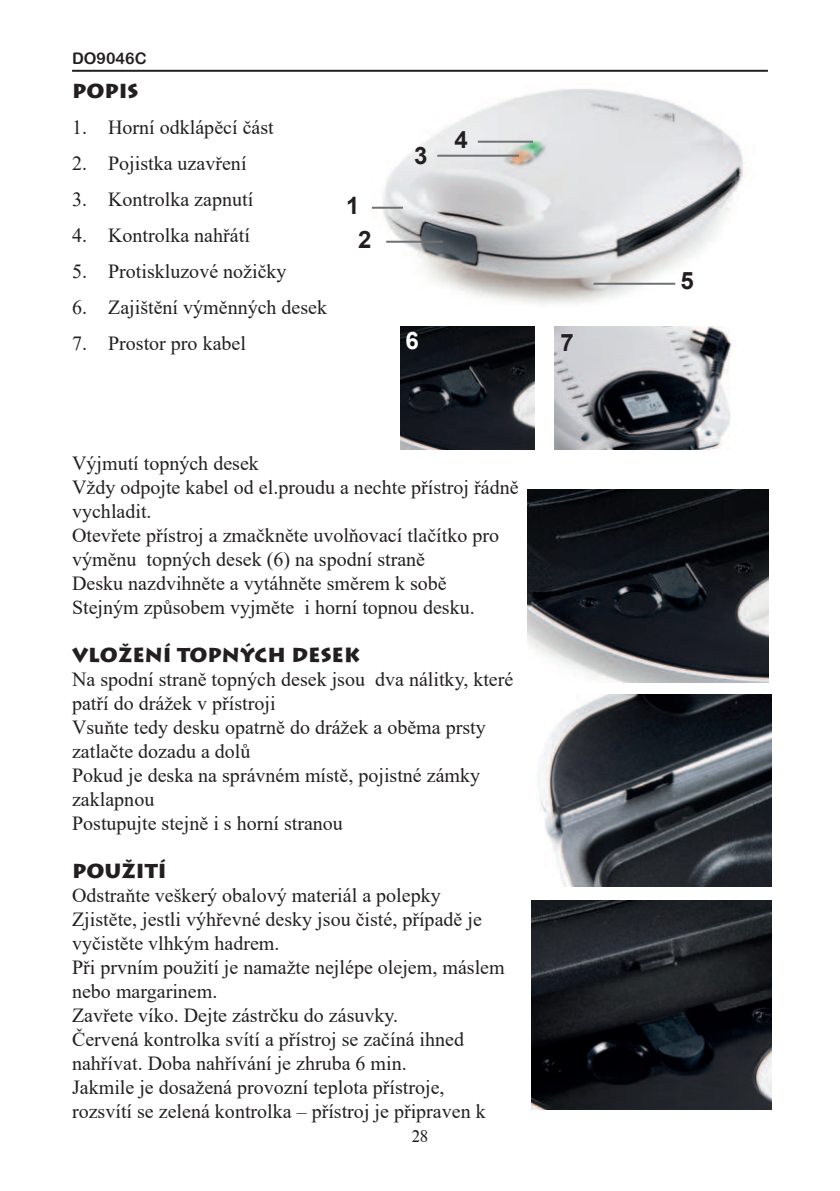
<style>
.page{position:relative;width:840px;height:1191px;background:#fff}
.page>*{position:absolute;margin:0;border:0;box-sizing:border-box;transform-origin:0 0}
.t1{font:700 24px/34px "Arial";color:#231f20;text-align:center}
.t2{font:700 24px "Arial";color:#fff}
.t3{font:20px/24px "Times New Roman";color:#231f20}
.t4{font:900 20px "Lithos Pro";color:#231f20}
.t5{font:16px "Arial Rounded MT Bold";color:#231f20}
.t6{font:16px "Times";color:#231f20}
</style>
<div class="page">
<hr style="left:72px;top:70px;width:695px;height:2px;background:#231f20">
<img style="left:538px;top:694px;width:233px;height:192px">
<img style="left:527px;top:490px;width:240px;height:192px">
<img style="left:531px;top:900px;width:240px;height:209px">
<img style="left:400px;top:326px;width:134px;height:123px">
<img style="left:554px;top:326px;width:181px;height:123px">
<img style="left:372px;top:89px;width:375px;height:215px">
<hr style="left:372px;top:207px;width:30px;height:2px;background:#6f7073">
<hr style="left:386px;top:241px;width:56px;height:2px;background:#6f7073">
<hr style="left:437px;top:155px;width:81px;height:2px;background:#6f7073">
<hr style="left:477px;top:141px;width:55px;height:2px;background:#6f7073">
<hr style="left:593px;top:283px;width:81px;height:2px;background:#6f7073">
<p class="t5" style="left:72px;top:49px;width:76px">DO9046C</p>
<p class="t4" style="left:72px;top:78px;width:68px">POPIS</p>
<p class="t3" style="left:72px;top:117px;width:203px">1. Horní odklápěcí část</p>
<p class="t3" style="left:72px;top:153px;width:176px">2. Pojistka uzavření</p>
<p class="t3" style="left:72px;top:189px;width:182px">3. Kontrolka zapnutí</p>
<p class="t3" style="left:72px;top:225px;width:179px">4. Kontrolka nahřátí</p>
<p class="t3" style="left:72px;top:261px;width:216px">5. Protiskluzové nožičky</p>
<p class="t3" style="left:72px;top:297px;width:256px">6. Zajištění výměnných desek</p>
<p class="t3" style="left:72px;top:333px;width:175px">7. Prostor pro kabel</p>
<p class="t1" style="left:346px;top:189px;width:27px">1<br>2</p>
<p class="t1" style="left:414px;top:139px;width:15px">3</p>
<p class="t1" style="left:454px;top:123px;width:15px">4</p>
<p class="t2" style="left:405px;top:326px;width:15px">6</p>
<p class="t1" style="left:560px;top:325px;width:15px">7</p>
<p class="t3" style="left:72px;top:451px;width:447px">Výjmutí topných desek<br>Vždy odpojte kabel od el.proudu a nechte přístroj řádně vychladit.<br>Otevřete přístroj a zmačkněte uvolňovací tlačítko pro výměnu topných desek (6) na spodní straně<br>Desku nazdvihněte a vytáhněte směrem k sobě Stejným způsobem vyjměte i horní topnou desku.</p>
<p class="t4" style="left:72px;top:643px;width:289px">VLOŽENÍ TOPNÝCH DESEK</p>
<p class="t3" style="left:72px;top:667px;width:442px">Na spodní straně topných desek jsou dva nálitky, které patří do drážek v přístroji<br>Vsuňte tedy desku opatrně do drážek a oběma prsty zatlačte dozadu a dolů<br>Pokud je deska na správném místě, pojistné zámky zaklapnou<br>Postupujte stejně i s horní stranou</p>
<p class="t4" style="left:72px;top:859px;width:96px">POUŽITÍ</p>
<p class="t3" style="left:72px;top:883px;width:434px">Odstraňte veškerý obalový materiál a polepky Zjistěte, jestli výhřevné desky jsou čisté, případě je vyčistěte vlhkým hadrem.<br>Při prvním použití je namažte nejlépe olejem, máslem nebo margarinem.<br>Zavřete víko. Dejte zástrčku do zásuvky.<br>Červená kontrolka svítí a přístroj se začíná ihned nahřívat. Doba nahřívání je zhruba 6 min.<br>Jakmile je dosažená provozní teplota přístroje, rozsvítí se zelená kontrolka – přístroj je připraven k</p>
<p class="t6" style="left:411px;top:1129px;width:19px">28</p>
<p class="t1" style="left:680px;top:263px;width:15px">5</p>
</div>
